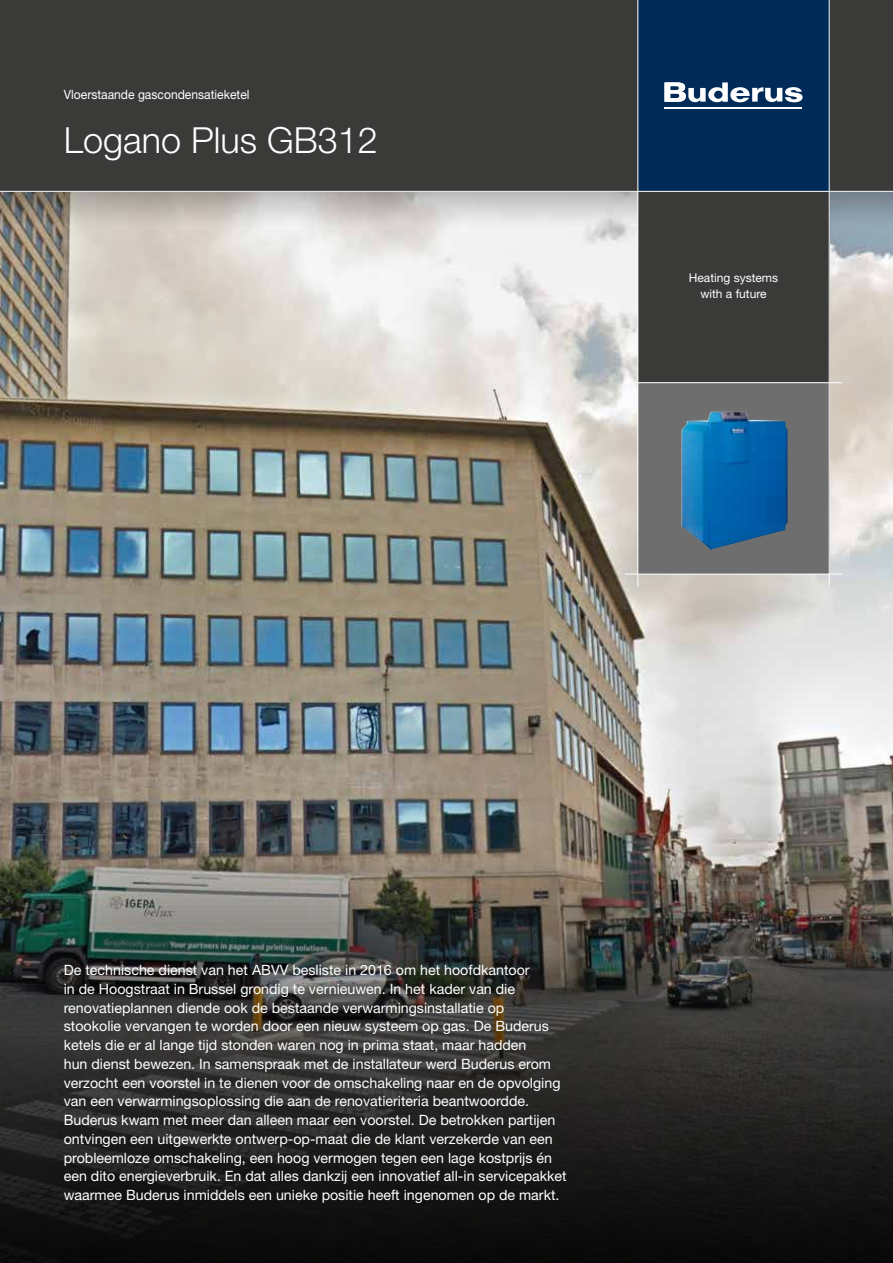
<style>
.page{position:relative;width:893px;height:1263px;background:#fff}
.page>*{position:absolute;margin:0;border:0;box-sizing:border-box;transform-origin:0 0}
.t1{font:300 36px "Helvetica Neue LT Pro";color:#fff}
.t2{font:14.25px/18.8px "Helvetica Neue LT Pro";color:#fff}
.t3{font:12.75px "Helvetica Neue LT Pro";color:#fff;scale:.95 1}
.t4{font:12px/15.8px "Helvetica Neue LT Pro";color:#fff;text-align:center}
</style>
<div class="page">
<img style="left:0;top:192px;width:893px;height:1071px">
<div style="left:0;top:0;width:893px;height:191px;background:#3a3a39"></div>
<div style="left:638px;top:0;width:191px;height:191px;background:#002a58"></div>
<hr style="left:664px;top:107px;width:138px;height:2px;background:#fff">
<svg style="left:664px;top:82px;width:138px;height:20px"></svg>
<div style="left:638px;top:191px;width:191px;height:192px;background:#3a3a39"></div>
<div style="left:638px;top:383px;width:191px;height:191px;background:#6e6e6e"></div>
<hr style="left:637px;top:0;width:1px;height:587px;background:#fff">
<hr style="left:0;top:191px;width:893px;height:1px;background:#fff">
<hr style="left:625px;top:382px;width:217px;height:1px;background:#fff">
<hr style="left:625px;top:574px;width:217px;height:1px;background:#fff">
<hr style="left:829px;top:0;width:1px;height:587px;background:#fff">
<img style="left:681px;top:411px;width:107px;height:139px">
<p class="t3" style="left:64px;top:86px;width:197px">Vloerstaande gascondensatieketel</p>
<h1 class="t1" style="left:64px;top:118px;width:316px">Logano Plus GB312</h1>
<p class="t4" style="left:689px;top:269px;width:91px">Heating systems with a future</p>
<p class="t2" style="left:64px;top:960px;width:504px">De technische dienst van het ABVV besliste in 2016 om het hoofdkantoor<br>in de Hoogstraat in Brussel grondig te vernieuwen. In het kader van die renovatieplannen diende ook de bestaande verwarmingsinstallatie op<br>stookolie vervangen te worden door een nieuw systeem op gas. De Buderus ketels die er al lange tijd stonden waren nog in prima staat, maar hadden<br>hun dienst bewezen. In samenspraak met de installateur werd Buderus erom verzocht een voorstel in te dienen voor de omschakeling naar en de opvolging van een verwarmingsoplossing die aan de renovatieriteria beantwoordde.<br>Buderus kwam met meer dan alleen maar een voorstel. De betrokken partijen ontvingen een uitgewerkte ontwerp-op-maat die de klant verzekerde van een probleemloze omschakeling, een hoog vermogen tegen een lage kostprijs én een dito energieverbruik. En dat alles dankzij een innovatief all-in servicepakket waarmee Buderus inmiddels een unieke positie heeft ingenomen op de markt.</p>
</div>
